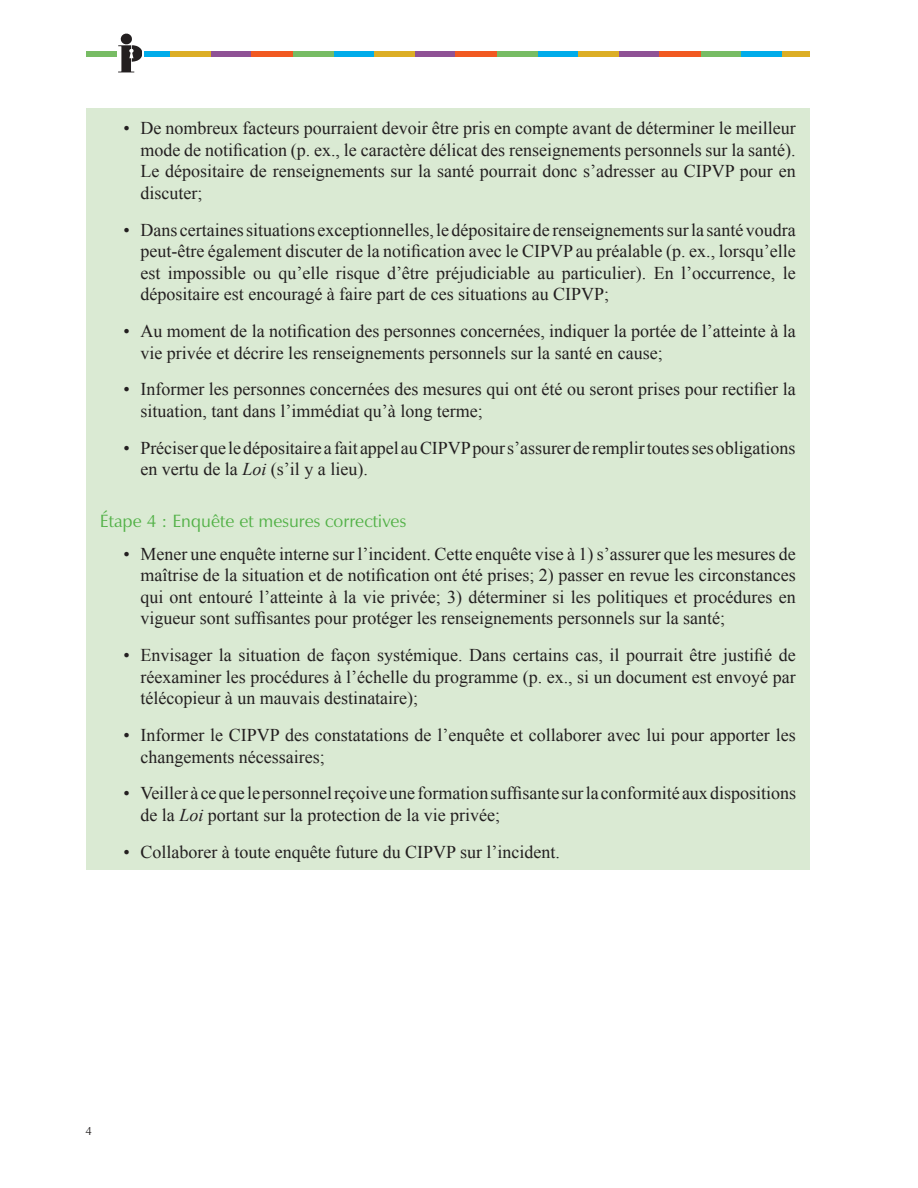
<style>
.page{position:relative;width:918px;height:1188px;background:#fff}
.page>*{position:absolute;margin:0;border:0;box-sizing:border-box;transform-origin:0 0}
.t1{font:18px/21.6px "Times New Roman";color:#231f20}
.t2{font:18px "Zapf Humanist 601 BT";color:#52b147}
.t3{font:12px "Zapf Humanist 601 BT";color:#231f20}
.s1{font-style:italic}
</style>
<div class="page">
<div style="left:86px;top:51px;width:46px;height:6px;background:#77bc64"></div>
<div style="left:130px;top:51px;width:42px;height:6px;background:#00acea"></div>
<div style="left:171px;top:51px;width:42px;height:6px;background:#dcae26"></div>
<div style="left:211px;top:51px;width:42px;height:6px;background:#8f5295"></div>
<div style="left:252px;top:51px;width:42px;height:6px;background:#f15921"></div>
<div style="left:294px;top:51px;width:42px;height:6px;background:#77bc64"></div>
<div style="left:334px;top:51px;width:42px;height:6px;background:#00acea"></div>
<div style="left:375px;top:51px;width:42px;height:6px;background:#dcae26"></div>
<div style="left:415px;top:51px;width:42px;height:6px;background:#8f5295"></div>
<div style="left:456px;top:51px;width:42px;height:6px;background:#f15921"></div>
<div style="left:498px;top:51px;width:42px;height:6px;background:#77bc64"></div>
<div style="left:538px;top:51px;width:42px;height:6px;background:#00acea"></div>
<div style="left:579px;top:51px;width:42px;height:6px;background:#dcae26"></div>
<div style="left:619px;top:51px;width:42px;height:6px;background:#8f5295"></div>
<div style="left:660px;top:51px;width:42px;height:6px;background:#f15921"></div>
<div style="left:701px;top:51px;width:42px;height:6px;background:#77bc64"></div>
<div style="left:742px;top:51px;width:42px;height:6px;background:#00acea"></div>
<div style="left:782px;top:51px;width:28px;height:6px;background:#dcae26"></div>
<div style="left:117px;top:34px;width:27px;height:38px;background:#fff"></div>
<img style="left:118px;top:34px;width:24px;height:38px">
<div style="left:86px;top:108px;width:724px;height:761px;background:#daead3"></div>
<p class="t1" style="left:140px;top:117px;width:657px;text-align:justify;text-indent:-17px">• De nombreux facteurs pourraient devoir être pris en compte avant de déterminer le meilleur mode de notification (p. ex., le caractère délicat des renseignements personnels sur la santé).<br>Le dépositaire de renseignements sur la santé pourrait donc s’adresser au CIPVP pour en discuter;</p>
<p class="t1" style="left:140px;top:218px;width:657px;text-align:justify;text-indent:-17px">• Dans certaines situations exceptionnelles, le dépositaire de renseignements sur la santé voudra peut-être également discuter de la notification avec le CIPVP au préalable (p. ex., lorsqu’elle est impossible ou qu’elle risque d’être préjudiciable au particulier). En l’occurrence, le dépositaire est encouragé à faire part de ces situations au CIPVP;</p>
<p class="t1" style="left:140px;top:320px;width:657px;text-indent:-17px">• Au moment de la notification des personnes concernées, indiquer la portée de l’atteinte à la vie privée et décrire les renseignements personnels sur la santé en cause;</p>
<p class="t1" style="left:140px;top:378px;width:657px;text-indent:-17px">• Informer les personnes concernées des mesures qui ont été ou seront prises pour rectifier la situation, tant dans l’immédiat qu’à long terme;</p>
<p class="t1" style="left:140px;top:437px;width:656px;text-indent:-17px">• Préciser que le dépositaire a fait appel au CIPVP pour s’assurer de remplir toutes ses obligations en vertu de la <span class="s1">Loi</span> (s’il y a lieu).</p>
<p class="t2" style="left:100px;top:510px;width:308px">Étape 4 : Enquête et mesures correctives</p>
<p class="t1" style="left:140px;top:543px;width:657px;text-align:justify;text-indent:-17px">• Mener une enquête interne sur l’incident. Cette enquête vise à 1) s’assurer que les mesures de maîtrise de la situation et de notification ont été prises; 2) passer en revue les circonstances qui ont entouré l’atteinte à la vie privée; 3) déterminer si les politiques et procédures en vigueur sont suffisantes pour protéger les renseignements personnels sur la santé;</p>
<p class="t1" style="left:140px;top:644px;width:657px;text-align:justify;text-indent:-17px">• Envisager la situation de façon systémique. Dans certains cas, il pourrait être justifié de réexaminer les procédures à l’échelle du programme (p. ex., si un document est envoyé par télécopieur à un mauvais destinataire);</p>
<p class="t1" style="left:140px;top:724px;width:657px;text-indent:-17px">• Informer le CIPVP des constatations de l’enquête et collaborer avec lui pour apporter les changements nécessaires;</p>
<p class="t1" style="left:140px;top:782px;width:657px;text-indent:-17px">• Veiller à ce que le personnel reçoive une formation suffisante sur la conformité aux dispositions de la <span class="s1">Loi</span> portant sur la protection de la vie privée;</p>
<p class="t1" style="left:124px;top:841px;width:438px">• Collaborer à toute enquête future du CIPVP sur l’incident.</p>
<p class="t3" style="left:86px;top:1123px;width:8px">4</p>
</div>
